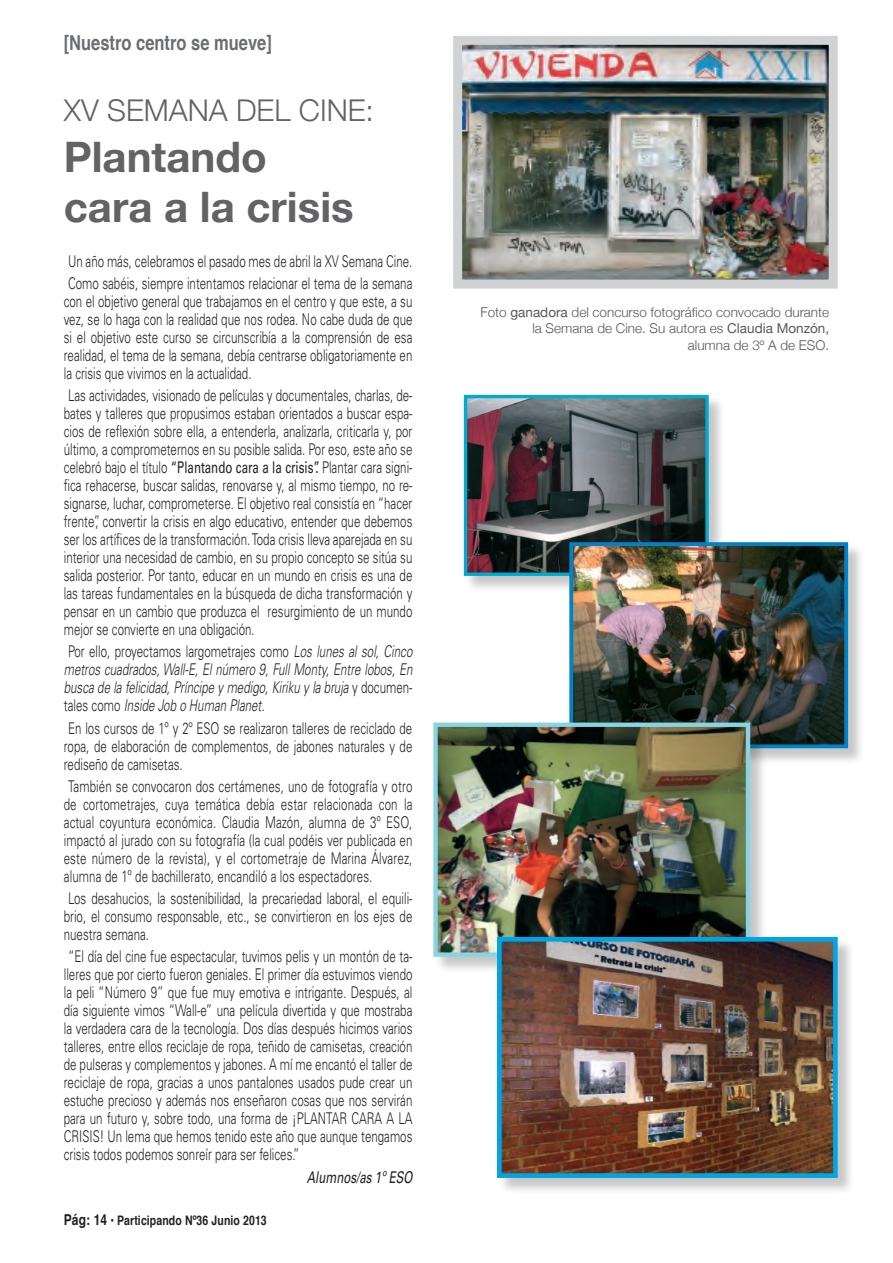
<style>
.page{position:relative;width:893px;height:1263px;background:#fff}
.page>*{position:absolute;margin:0;border:0;box-sizing:border-box;transform-origin:0 0}
.t1{font:700 42px/50.4px "Helvetica Neue";color:#636366}
.t2{font:300 30px "Helvetica Neue";color:#636366}
.t3{font:700 20.7px "Helvetica";color:#6c6d70;scale:.8 1}
.t4{font:300 16.2px/18px "Univers LT Std";color:#231f20;text-align:justify;scale:.71 1}
.t5{font:italic 300 16.2px/18px "Univers LT Std";color:#231f20;text-align:justify;scale:.71 1}
.t6{font:italic 16.2px "Univers LT Std";color:#231f20;scale:.71 1}
.t7{font:300 13.5px/16.2px "Helvetica Neue";color:#57585a;text-align:right}
.t8{font:700 13.2px "Helvetica";letter-spacing:.01em;color:#231f20;scale:.8 1}
.s1{font-weight:400}
.s2{font-style:normal}
.s3{font-size:15px}
</style>
<div class="page">
<hr style="left:892px;top:918px;width:1px;height:345px;background:#ffd73e">
<div style="left:465px;top:396px;width:261px;height:197px;background:#231f20;opacity:.25"></div>
<img style="left:468px;top:399px;width:237px;height:173px">
<div style="left:464px;top:395px;width:245px;height:181px;border:3px solid #00abcf"></div>
<div style="left:570px;top:543px;width:295px;height:222px;background:#231f20;opacity:.25"></div>
<img style="left:574px;top:547px;width:269px;height:196px">
<div style="left:569px;top:542px;width:279px;height:206px;border:4px solid #0082c8"></div>
<img style="left:453px;top:36px;width:385px;height:253px">
<div style="left:434px;top:723px;width:333px;height:251px;background:#231f20;opacity:.25"></div>
<img style="left:438px;top:727px;width:307px;height:225px">
<div style="left:433px;top:722px;width:317px;height:235px;border:4px solid #88d4e2"></div>
<div style="left:498px;top:938px;width:357px;height:257px;background:#231f20;opacity:.25"></div>
<img style="left:503px;top:943px;width:329px;height:229px">
<div style="left:497px;top:937px;width:341px;height:241px;border:5px solid #00a5e3"></div>
<p class="t3" style="left:64px;top:26px;width:262px">[Nuestro centro se mueve]</p>
<h2 class="t2" style="left:64px;top:92px;width:312px">XV SEMANA DEL CINE:</h2>
<h1 class="t1" style="left:64px;top:131px;width:291px">Plantando cara a la crisis</h1>
<p class="t4" style="left:68px;top:250px;width:487px;line-height:22.2px">Un año más, celebramos el pasado mes de abril la XV Semana Cine.<br>Como sabéis, siempre intentamos relacionar el tema de la semana</p>
<p class="t4" style="left:64px;top:292px;width:493px">con el objetivo general que trabajamos en el centro y que este, a su vez, se lo haga con la realidad que nos rodea. No cabe duda de que si el objetivo este curso se circunscribía a la comprensión de esa realidad, el tema de la semana, debía centrarse obligatoriamente en la crisis que vivimos en la actualidad.</p>
<p class="t4" style="left:64px;top:386px;width:493px">Las actividades, visionado de películas y documentales, charlas, de&shy;bates y talleres que propusimos estaban orientados a buscar espa&shy;cios de reflexión sobre ella, a entenderla, analizarla, criticarla y, por último, a comprometernos en su posible salida. Por eso, este año se celebró bajo el título <span class="s1">“Plantando cara a la crisis”.</span> Plantar cara signi&shy;fica rehacerse, buscar salidas, renovarse y, al mismo tiempo, no re&shy;signarse, luchar, comprometerse. El objetivo real consistía en “hacer frente”, convertir la crisis en algo educativo, entender que debemos ser los artífices de la transformación. Toda crisis lleva aparejada en su interior una necesidad de cambio, en su propio concepto se sitúa su salida posterior. Por tanto, educar en un mundo en crisis es una de las tareas fundamentales en la búsqueda de dicha transformación y pensar en un cambio que produzca el resurgimiento de un mundo mejor se convierte en una obligación.</p>
<p class="t5" style="left:64px;top:643px;width:493px"><span class="s2">Por ello, proyectamos largometrajes como</span> Los lunes al sol, Cinco metros cuadrados, Wall-E, El número 9, Full Monty, Entre lobos, En busca de la felicidad, Príncipe y medigo, Kiriku y la bruja <span class="s2">y documen&shy;tales como</span> Inside Job o Human Planet.</p>
<p class="t4" style="left:64px;top:719px;width:493px">En los cursos de 1º y 2º ESO se realizaron talleres de reciclado de ropa, de elaboración de complementos, de jabones naturales y de rediseño de camisetas.</p>
<p class="t4" style="left:64px;top:777px;width:493px">También se convocaron dos certámenes, uno de fotografía y otro de cortometrajes, cuya temática debía estar relacionada con la actual coyuntura económica. Claudia Mazón, alumna de 3º ESO, impactó al jurado con su fotografía (la cual podéis ver publicada en este número de la revista), y el cortometraje de Marina Álvarez, alumna de 1º de bachillerato, encandiló a los espectadores.</p>
<p class="t4" style="left:64px;top:889px;width:493px">Los desahucios, la sostenibilidad, la precariedad laboral, el equili&shy;brio, el consumo responsable, etc., se convirtieron en los ejes de nuestra semana.</p>
<p class="t4" style="left:64px;top:947px;width:493px">“El día del cine fue espectacular, tuvimos pelis y un montón de ta&shy;lleres que por cierto fueron geniales. El primer día estuvimos viendo la peli “Número 9” que fue muy emotiva e intrigante. Después, al día siguiente vimos “Wall-e” una película divertida y que mostraba la verdadera cara de la tecnología. Dos días después hicimos varios talleres, entre ellos reciclaje de ropa, teñido de camisetas, creación de pulseras y complementos y jabones. A mí me encantó el taller de reciclaje de ropa, gracias a unos pantalones usados pude crear un estuche precioso y además nos enseñaron cosas que nos servirán para un futuro y, sobre todo, una forma de ¡PLANTAR CARA A LA CRISIS! Un lema que hemos tenido este año que aunque tengamos crisis todos podemos sonreír para ser felices.”</p>
<p class="t6" style="left:307px;top:1167px;width:150px">Alumnos/as 1º ESO</p>
<p class="t8" style="left:64px;top:1210px;width:255px"><span class="s3">Pág: 14</span> • Participando Nº36 Junio 2013</p>
<p class="t7" style="left:481px;top:304px;width:350px">Foto <span class="s1">ganadora</span> del concurso fotográfico convocado durante la Semana de Cine. Su autora es <span class="s1">Claudia Monzón,<br></span>alumna de 3º A de ESO.</p>
</div>
